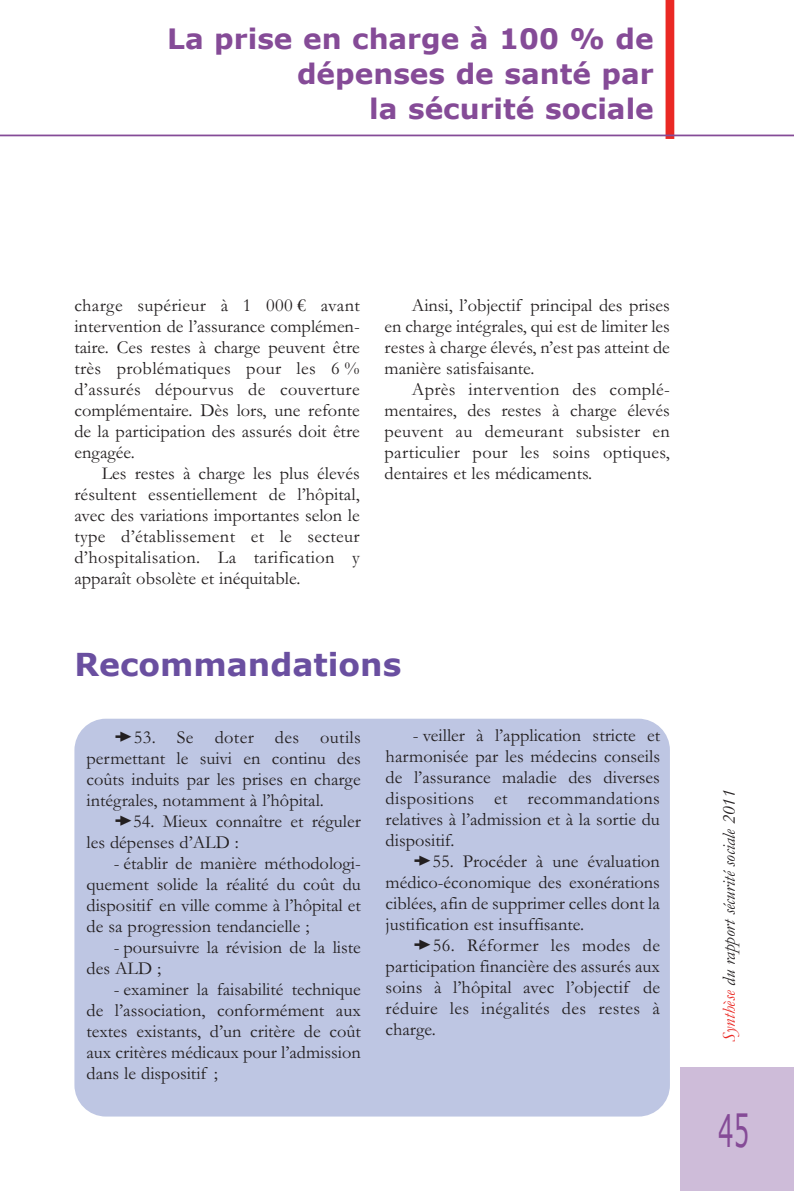
<style>
.page{position:relative;width:794px;height:1191px;background:#fff}
.page>*{position:absolute;margin:0;border:0;box-sizing:border-box;transform-origin:0 0}
.t1{font:44.8px "Verdana";color:#854b97;scale:.55 1}
.t2{font:700 31.5px "Verdana";color:#6a4fa0}
.t3{font:700 28px/35px "Verdana";color:#854b97;text-align:right}
.t4{font:18.38px/21px "Garamond";color:#231f20;text-align:justify}
.t5{font:italic 18.38px "Garamond";color:#231f20}
.s1{color:#ea2924}
</style>
<div class="page">
<div style="left:665px;top:1px;width:9px;height:138px;background:#ea2924"></div>
<div style="left:680px;top:1067px;width:113px;height:124px;background:#cebcd9"></div>
<hr style="left:0;top:135px;width:793px;height:1px;background:#854b97">
<div style="left:74px;top:718px;width:596px;height:398px;background:#bec6e3;border-radius:32px"></div>
<h3 class="t3" style="left:167px;top:21px;width:488px">La prise en charge à 100 % de dépenses de santé par<br>la sécurité sociale</h3>
<p class="t4" style="left:74px;top:294px;width:287px">charge supérieur à 1 000 € avant intervention de l’assurance complémen&shy;taire. Ces restes à charge peuvent être très problématiques pour les 6 % d’assurés dépourvus de couverture complémentaire. Dès lors, une refonte de la participation des assurés doit être engagée.</p>
<p class="t4" style="left:74px;top:462px;width:287px;text-indent:27px">Les restes à charge les plus élevés résultent essentiellement de l’hôpital, avec des variations importantes selon le type d’établissement et le secteur d’hospitalisation. La tarification y apparaît obsolète et inéquitable.</p>
<p class="t4" style="left:384px;top:294px;width:287px;text-indent:27px">Ainsi, l’objectif principal des prises en charge intégrales, qui est de limiter les restes à charge élevés, n’est pas atteint de manière satisfaisante.</p>
<p class="t4" style="left:384px;top:378px;width:287px;text-indent:27px">Après intervention des complé&shy;mentaires, des restes à charge élevés peuvent au demeurant subsister en particulier pour les soins optiques, dentaires et les médicaments.</p>
<h2 class="t2" style="left:74px;top:644px;width:328px">Recommandations</h2>
<p class="t4" style="left:86px;top:726px;width:276px;text-indent:47px">53. Se doter des outils permettant le suivi en continu des coûts induits par les prises en charge intégrales, notamment à l’hôpital.</p>
<p class="t4" style="left:86px;top:810px;width:276px;text-indent:47px">54. Mieux connaître et réguler les dépenses d’ALD :</p>
<p class="t4" style="left:86px;top:852px;width:276px;text-indent:27px">- établir de manière méthodologi&shy;quement solide la réalité du coût du dispositif en ville comme à l’hôpital et de sa progression tendancielle ;</p>
<p class="t4" style="left:86px;top:936px;width:276px;text-indent:27px">- poursuivre la révision de la liste des ALD ;</p>
<p class="t4" style="left:86px;top:978px;width:276px;text-indent:27px">- examiner la faisabilité technique de l’association, conformément aux textes existants, d’un critère de coût aux critères médicaux pour l’admission dans le dispositif ;</p>
<p class="t4" style="left:386px;top:724px;width:276px;text-indent:27px">- veiller à l’application stricte et harmonisée par les médecins conseils de l’assurance maladie des diverses dispositions et recommandations relatives à l’admission et à la sortie du dispositif.</p>
<p class="t4" style="left:386px;top:850px;width:276px;text-indent:47px">55. Procéder à une évaluation médico-économique des exonérations ciblées, afin de supprimer celles dont la justification est insuffisante.</p>
<p class="t4" style="left:386px;top:934px;width:276px;text-indent:47px">56. Réformer les modes de participation financière des assurés aux soins à l’hôpital avec l’objectif de réduire les inégalités des restes à charge.</p>
<p class="t5" style="left:716px;top:1042px;width:254px;rotate:-90deg"><span class="s1">Synthèse</span> du rapport sécurité sociale 2011</p>
<h1 class="t1" style="left:718px;top:1102px;width:58px">45</h1>
</div>
